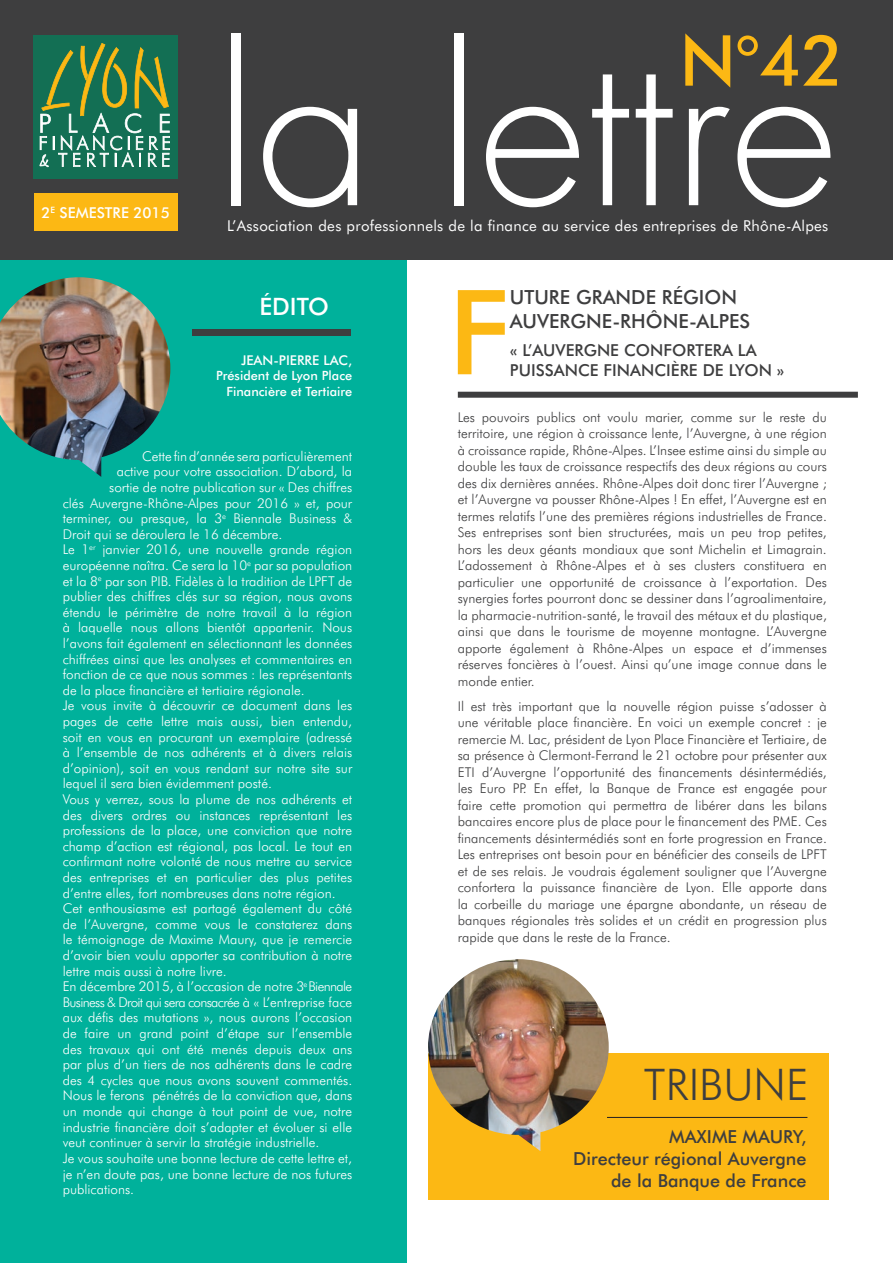
<style>
.page{position:relative;width:893px;height:1263px;background:#fff}
.page>*{position:absolute;margin:0;border:0;box-sizing:border-box;transform-origin:0 0}
.t1{font:300 208.5px "Futura";color:#fff}
.t2{font:500 117.75px "Futura BT";color:#fcb814}
.t3{font:500 70.35px "Futura BT";color:#fcb814}
.t4{font:300 43.65px "Futura BT";color:#3e3e3f}
.t5{font:500 24px "Futura BT";color:#fff}
.t6{font:500 19.5px/24px "Futura BT";color:#3e3e3f}
.t7{font:500 18px/21.6px "Futura BT";color:#3e3e3f;text-align:right}
.t8{font:500 16.5px/19.8px "Futura BT";color:#3e3e3f}
.t9{font:15px "Futura BT";letter-spacing:.02em;color:#fff}
.t10{font:500 15px "Futura BT";color:#fff}
.t11{font:300 13.5px/15.6px "Futura BT";color:#fff;text-align:justify}
.t12{font:300 13.5px/16.5px "Futura BT";color:#3e3e3f;text-align:justify}
.t13{font:500 13.5px "Futura BT";color:#fff}
.t14{font:500 12.75px/15.3px "Futura BT";color:#fff;text-align:right}
</style>
<div class="page">
<div style="left:0;top:259px;width:407px;height:1004px;background:#00b19b"></div>
<div style="left:0;top:0;width:893px;height:259px;background:#3e3e3f"></div>
<div style="left:34px;top:193px;width:144px;height:38px;background:#fcb814"></div>
<div style="left:458px;top:392px;width:400px;height:6px;background:#3e3e3f"></div>
<div style="left:192px;top:329px;width:159px;height:7px;background:#3e3e3f"></div>
<div style="left:428px;top:1053px;width:400px;height:146px;background:#fcb814"></div>
<img style="left:428px;top:959px;width:181px;height:176px">
<hr style="left:607px;top:1117px;width:200px;height:1px;background:#231f20">
<div style="left:33px;top:35px;width:145px;height:144px;background:#136f54"></div>
<svg style="left:39px;top:43px;width:131px;height:124px"></svg>
<img style="left:0;top:277px;width:170px;height:183px">
<p class="t10" style="left:41px;top:203px;width:130px">2<sup>E</sup> SEMESTRE 2015</p>
<p class="t1" style="left:215px;top:3px;width:624px">la lettre</p>
<p class="t3" style="left:680px;top:18px;width:166px">N°42</p>
<p class="t9" style="left:227px;top:217px;width:603px">L’Association des professionnels de la finance au service des entreprises de Rhône-Alpes</p>
<p class="t5" style="left:259px;top:292px;width:71px">ÉDITO</p>
<p class="t13" style="left:241px;top:352px;width:113px">JEAN-PIERRE LAC,</p>
<p class="t14" style="left:216px;top:368px;width:137px">Président de Lyon Place<br>Financière et Tertiaire</p>
<p class="t11" style="left:142px;top:448px;width:212px">Cette fin d’année sera particulièrement</p>
<p class="t11" style="left:117px;top:464px;width:237px">active pour votre association. D’abord, la</p>
<p class="t11" style="left:109px;top:479px;width:245px">sortie de notre publication sur « Des chiffres</p>
<p class="t11" style="left:63px;top:495px;width:291px">clés Auvergne-Rhône-Alpes pour 2016 » et, pour</p>
<p class="t11" style="left:63px;top:510px;width:291px">terminer, ou presque, la 3<sup>e</sup> Biennale Business &amp;</p>
<p class="t11" style="left:63px;top:526px;width:221px">Droit qui se déroulera le 16 décembre.</p>
<p class="t11" style="left:63px;top:542px;width:291px">Le 1<sup>er</sup> janvier 2016, une nouvelle grande région européenne naîtra. Ce sera la 10<sup>e</sup> par sa population et la 8<sup>e</sup> par son PIB. Fidèles à la tradition de LPFT de publier des chiffres clés sur sa région, nous avons étendu le périmètre de notre travail à la région à laquelle nous allons bientôt appartenir. Nous l’avons fait également en sélectionnant les données chiffrées ainsi que les analyses et commentaires en fonction de ce que nous sommes : les représentants de la place financière et tertiaire régionale.</p>
<p class="t11" style="left:63px;top:698px;width:291px">Je vous invite à découvrir ce document dans les pages de cette lettre mais aussi, bien entendu, soit en vous en procurant un exemplaire (adressé à l’ensemble de nos adhérents et à divers relais d’opinion), soit en vous rendant sur notre site sur lequel il sera bien évidemment posté.</p>
<p class="t11" style="left:63px;top:791px;width:291px">Vous y verrez, sous la plume de nos adhérents et des divers ordres ou instances représentant les professions de la place, une conviction que notre champ d’action est régional, pas local. Le tout en confirmant notre volonté de nous mettre au service des entreprises et en particulier des plus petites d’entre elles, fort nombreuses dans notre région.</p>
<p class="t11" style="left:63px;top:900px;width:291px">Cet enthousiasme est partagé également du côté de l’Auvergne, comme vous le constaterez dans le témoignage de Maxime Maury, que je remercie d’avoir bien voulu apporter sa contribution à notre lettre mais aussi à notre livre.</p>
<p class="t11" style="left:63px;top:978px;width:291px">En décembre 2015, à l’occasion de notre 3<sup>e</sup> Biennale Business &amp; Droit qui sera consacrée à « L’entreprise face aux défis des mutations », nous aurons l’occasion de faire un grand point d’étape sur l’ensemble des travaux qui ont été menés depuis deux ans par plus d’un tiers de nos adhérents dans le cadre des 4 cycles que nous avons souvent commentés.<br>Nous le ferons pénétrés de la conviction que, dans un monde qui change à tout point de vue, notre industrie financière doit s’adapter et évoluer si elle veut continuer à servir la stratégie industrielle.</p>
<p class="t11" style="left:63px;top:1150px;width:291px">Je vous souhaite une bonne lecture de cette lettre et, je n’en doute pas, une bonne lecture de nos futures publications.</p>
<p class="t2" style="left:448px;top:261px;width:63px">F</p>
<p class="t6" style="left:510px;top:285px;width:242px">UTURE GRANDE RÉGION<br>AUVERGNE-RHÔNE-ALPES</p>
<p class="t8" style="left:510px;top:340px;width:276px">« L’AUVERGNE CONFORTERA LA<br>PUISSANCE FINANCIÈRE DE LYON »</p>
<p class="t12" style="left:458px;top:409px;width:371px">Les pouvoirs publics ont voulu marier, comme sur le reste du territoire, une région à croissance lente, l’Auvergne, à une région à croissance rapide, Rhône-Alpes. L’Insee estime ainsi du simple au double les taux de croissance respectifs des deux régions au cours des dix dernières années. Rhône-Alpes doit donc tirer l’Auvergne ; et l’Auvergne va pousser Rhône-Alpes ! En effet, l’Auvergne est en termes relatifs l’une des premières régions industrielles de France.<br>Ses entreprises sont bien structurées, mais un peu trop petites, hors les deux géants mondiaux que sont Michelin et Limagrain.<br>L’adossement à Rhône-Alpes et à ses clusters constituera en particulier une opportunité de croissance à l’exportation. Des synergies fortes pourront donc se dessiner dans l’agroalimentaire, la pharmacie-nutrition-santé, le travail des métaux et du plastique, ainsi que dans le tourisme de moyenne montagne. L’Auvergne apporte également à Rhône-Alpes un espace et d’immenses réserves foncières à l’ouest. Ainsi qu’une image connue dans le monde entier.</p>
<p class="t12" style="left:458px;top:698px;width:371px">Il est très important que la nouvelle région puisse s’adosser à une véritable place financière. En voici un exemple concret : je remercie M. Lac, président de Lyon Place Financière et Tertiaire, de sa présence à Clermont-Ferrand le 21 octobre pour présenter aux ETI d’Auvergne l’opportunité des financements désintermédiés, les Euro PP. En effet, la Banque de France est engagée pour faire cette promotion qui permettra de libérer dans les bilans bancaires encore plus de place pour le financement des PME. Ces financements désintermédiés sont en forte progression en France.<br>Les entreprises ont besoin pour en bénéficier des conseils de LPFT et de ses relais. Je voudrais également souligner que l’Auvergne confortera la puissance financière de Lyon. Elle apporte dans la corbeille du mariage une épargne abondante, un réseau de banques régionales très solides et un crédit en progression plus rapide que dans le reste de la France.</p>
<p class="t4" style="left:644px;top:1058px;width:166px">TRIBUNE</p>
<p class="t7" style="left:669px;top:1126px;width:139px">MAXIME MAURY,</p>
<p class="t7" style="left:573px;top:1148px;width:235px">Directeur régional Auvergne de la Banque de France</p>
</div>
